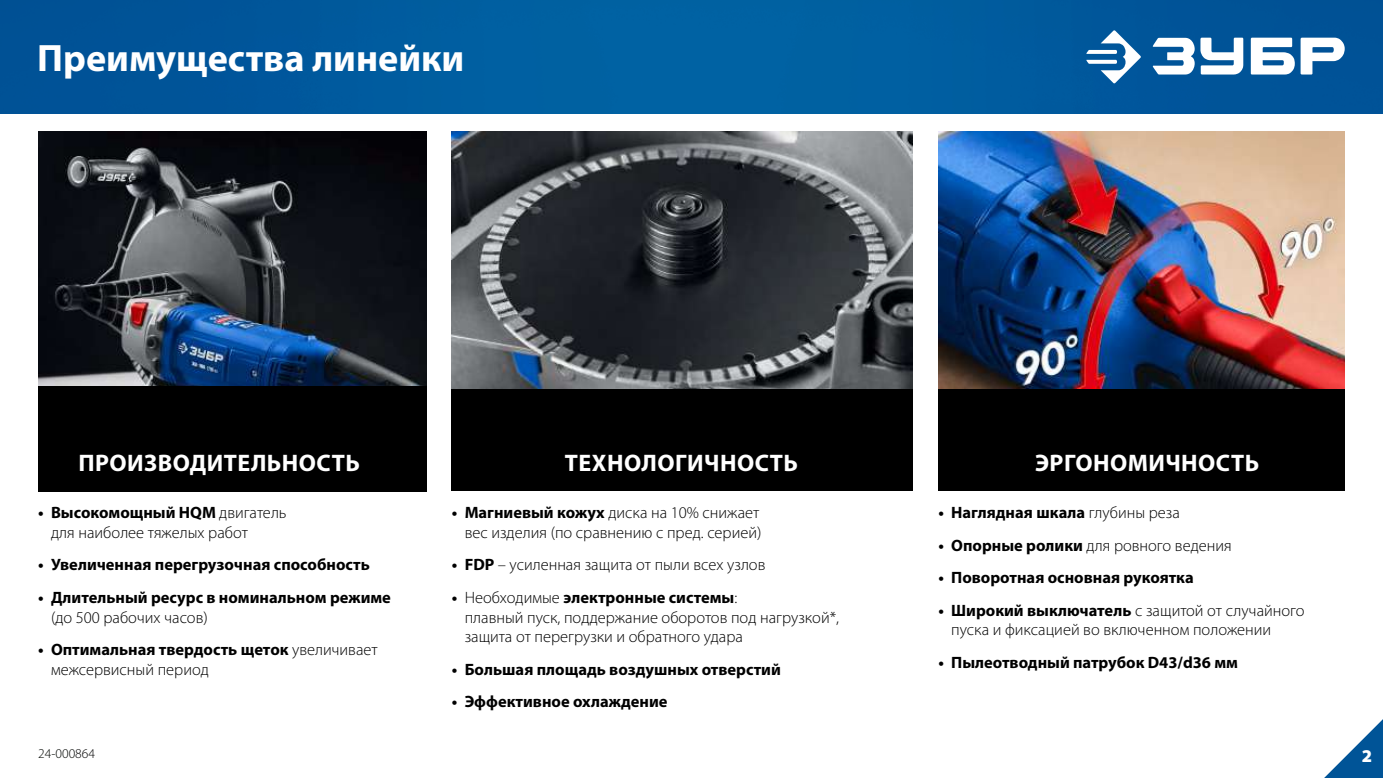
<style>
.page{position:relative;width:1383px;height:778px;background:#fff}
.page>*{position:absolute;margin:0;border:0;box-sizing:border-box;transform-origin:0 0}
.t1{font:700 38.25px "Myriad Pro";color:#fff}
.t2{font:700 24.07px "Myriad Pro";letter-spacing:.02em;color:#fff}
.t3{font:900 18px "Myriad Pro";color:#fff}
.t4{font:300 16.43px/19.8px "Myriad Pro";color:#000}
.t5{font:700 16.43px "Myriad Pro";color:#000}
.t6{font:300 13.5px "Myriad Pro";color:#000500}
.s1{font-weight:700}
.s2{font-weight:300}
.s3{color:#000}
</style>
<div class="page">
<img style="left:0;top:0;width:1382px;height:114px">
<svg style="left:1086px;top:30px;width:55px;height:53px"></svg>
<svg style="left:1151px;top:38px;width:193px;height:37px"></svg>
<img style="left:38px;top:131px;width:388px;height:255px">
<img style="left:452px;top:131px;width:461px;height:258px">
<img style="left:938px;top:131px;width:406px;height:258px">
<div style="left:38px;top:386px;width:388px;height:105px;background:#000"></div>
<div style="left:452px;top:389px;width:461px;height:101px;background:#000"></div>
<div style="left:938px;top:389px;width:406px;height:101px;background:#000"></div>
<svg style="left:1324px;top:720px;width:58px;height:58px"></svg>
<h1 class="t1" style="left:37px;top:33px;width:428px">Преимущества линейки</h1>
<h2 class="t2" style="left:78px;top:447px;width:283px">ПРОИЗВОДИТЕЛЬНОСТЬ</h2>
<h2 class="t2" style="left:565px;top:447px;width:235px">ТЕХНОЛОГИЧНОСТЬ</h2>
<h2 class="t2" style="left:1035px;top:447px;width:226px">ЭРГОНОМИЧНОСТЬ</h2>
<p class="t4" style="left:51px;top:502px;width:237px;text-indent:-13px"><span class="s1">• Высокомощный HQМ</span> двигатель для наиболее тяжелых работ</p>
<p class="t5" style="left:38px;top:554px;width:333px">• Увеличенная перегрузочная способность</p>
<p class="t5" style="left:38px;top:586px;width:354px">• Длительный ресурс в номинальном режиме</p>
<p class="t4" style="left:51px;top:607px;width:158px">(до 500 рабочих часов)</p>
<p class="t4" style="left:51px;top:639px;width:328px;text-indent:-13px"><span class="s1">• Оптимальная твердость щеток</span> увеличивает межсервисный период</p>
<p class="t5" style="left:938px;top:502px;width:243px">• Наглядная шкала <span class="s2">глубины реза</span></p>
<p class="t4" style="left:938px;top:535px;width:295px"><span class="s1">• Опорные ролики</span> для ровного ведения</p>
<p class="t5" style="left:938px;top:567px;width:257px">• Поворотная основная рукоятка</p>
<p class="t4" style="left:951px;top:600px;width:355px;text-indent:-13px"><span class="s1">• Широкий выключатель</span> с защитой от случайного пуска и фиксацией во включенном положении</p>
<p class="t5" style="left:938px;top:651px;width:301px">• Пылеотводный патрубок D43/d36 мм</p>
<p class="t4" style="left:452px;top:502px;width:311px;text-align:right"><span class="s1">• Магниевый кожух</span> диска на 10% снижает вес изделия (по сравнению с пред. серией)</p>
<p class="t4" style="left:452px;top:554px;width:315px"><span class="s1">• FDP</span> – усиленная защита от пыли всех узлов</p>
<p class="t4" style="left:464px;top:587px;width:376px;text-indent:-13px"><span class="s1">•</span> Необходимые <span class="s1">электронные системы</span>:<br>плавный пуск, поддержание оборотов под нагрузкой*, защита от перегрузки и обратного удара</p>
<p class="t5" style="left:452px;top:658px;width:330px">• Большая площадь воздушных отверстий</p>
<p class="t5" style="left:452px;top:691px;width:217px">• Эффективное охлаждение</p>
<p class="t6" style="left:38px;top:745px;width:58px">24-000<span class="s3">864</span></p>
<p class="t3" style="left:1361px;top:744px;width:12px">2</p>
</div>
